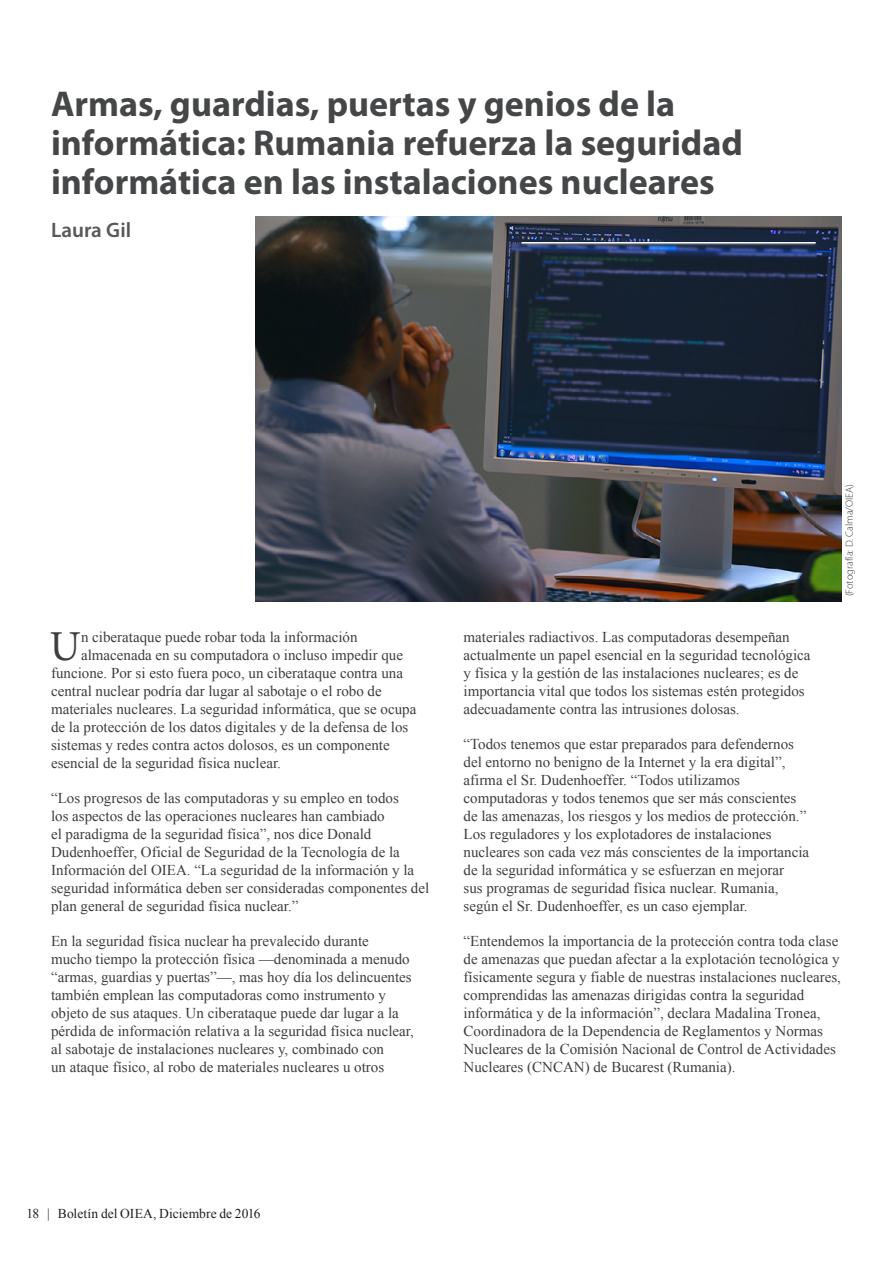
<style>
.page{position:relative;width:893px;height:1263px;background:#fff}
.page>*{position:absolute;margin:0;border:0;box-sizing:border-box;transform-origin:0 0}
.Frist_Para{font:42.75px "Minion Pro";color:#3e3e3f}
.Story_Title{font:700 36px/39px "Myriad Pro";color:#454647}
.Author-top{font:600 21px "Myriad Pro";color:#57585a}
.Body_Text{font:15px/18px "Times New Roman";color:#3e3e3f}
.Frist_Para-2{font:15px "Times New Roman";color:#3e3e3f}
.t1{font:13.5px "Times New Roman";letter-spacing:.005em;color:#231f20}
.Photo_credit{font:300 10.5px "Myriad Pro";color:#3e3e3f}
</style>
<div class="page">
<img style="left:255px;top:217px;width:587px;height:385px">
<p class="Story_Title" style="left:51px;top:83px;width:693px">Armas, guardias, puertas y genios de la informática: Rumania refuerza la seguridad informática en las instalaciones nucleares</p>
<p class="Author-top" style="left:51px;top:216px;width:82px">Laura Gil</p>
<p class="Photo_credit" style="left:843px;top:596px;width:114px;rotate:-90deg">(Fotografía: D. Calma/OIEA)</p>
<p class="Frist_Para" style="left:50px;top:618px;width:33px">U</p>
<p class="Frist_Para-2" style="left:81px;top:627px;width:278px">n ciberataque puede robar toda la información</p>
<p class="Frist_Para-2" style="left:81px;top:645px;width:324px">almacenada en su computadora o incluso impedir que</p>
<p class="Frist_Para-2" style="left:51px;top:663px;width:353px">funcione. Por si esto fuera poco, un ciberataque contra una</p>
<p class="Frist_Para-2" style="left:51px;top:681px;width:332px">central nuclear podría dar lugar al sabotaje o el robo de</p>
<p class="Frist_Para-2" style="left:51px;top:699px;width:367px">materiales nucleares. La seguridad informática, que se ocupa</p>
<p class="Frist_Para-2" style="left:51px;top:717px;width:359px">de la protección de los datos digitales y de la defensa de los</p>
<p class="Frist_Para-2" style="left:51px;top:735px;width:340px">sistemas y redes contra actos dolosos, es un componente</p>
<p class="Frist_Para-2" style="left:51px;top:753px;width:231px">esencial de la seguridad física nuclear.</p>
<p class="Body_Text" style="left:51px;top:789px;width:380px">“Los progresos de las computadoras y su empleo en todos<br>los aspectos de las operaciones nucleares han cambiado<br>el paradigma de la seguridad física”, nos dice Donald Dudenhoeffer, Oficial de Seguridad de la Tecnología de la Información del OIEA. “La seguridad de la información y la seguridad informática deben ser consideradas componentes del plan general de seguridad física nuclear.”</p>
<p class="Body_Text" style="left:51px;top:932px;width:364px">En la seguridad física nuclear ha prevalecido durante<br>mucho tiempo la protección física —denominada a menudo “armas, guardias y puertas”—, mas hoy día los delincuentes también emplean las computadoras como instrumento y objeto de sus ataques. Un ciberataque puede dar lugar a la pérdida de información relativa a la seguridad física nuclear, al sabotaje de instalaciones nucleares y, combinado con<br>un ataque físico, al robo de materiales nucleares u otros</p>
<p class="Body_Text" style="left:463px;top:628px;width:348px">materiales radiactivos. Las computadoras desempeñan actualmente un papel esencial en la seguridad tecnológica y física y la gestión de las instalaciones nucleares; es de importancia vital que todos los sistemas estén protegidos adecuadamente contra las intrusiones dolosas.</p>
<p class="Body_Text" style="left:463px;top:735px;width:347px">“Todos tenemos que estar preparados para defendernos del entorno no benigno de la Internet y la era digital”, afirma el Sr. Dudenhoeffer. “Todos utilizamos computadoras y todos tenemos que ser más conscientes de las amenazas, los riesgos y los medios de protección.” Los reguladores y los explotadores de instalaciones nucleares son cada vez más conscientes de la importancia de la seguridad informática y se esfuerzan en mejorar<br>sus programas de seguridad física nuclear. Rumania, según el Sr. Dudenhoeffer, es un caso ejemplar.</p>
<p class="Body_Text" style="left:463px;top:932px;width:379px">“Entendemos la importancia de la protección contra toda clase de amenazas que puedan afectar a la explotación tecnológica y físicamente segura y fiable de nuestras instalaciones nucleares, comprendidas las amenazas dirigidas contra la seguridad informática y de la información”, declara Madalina Tronea, Coordinadora de la Dependencia de Reglamentos y Normas Nucleares de la Comisión Nacional de Control de Actividades Nucleares (CNCAN) de Bucarest (Rumania).</p>
<p class="t1" style="left:26px;top:1205px;width:236px">18 | Boletín del OIEA, Diciembre de 2016</p>
</div>
